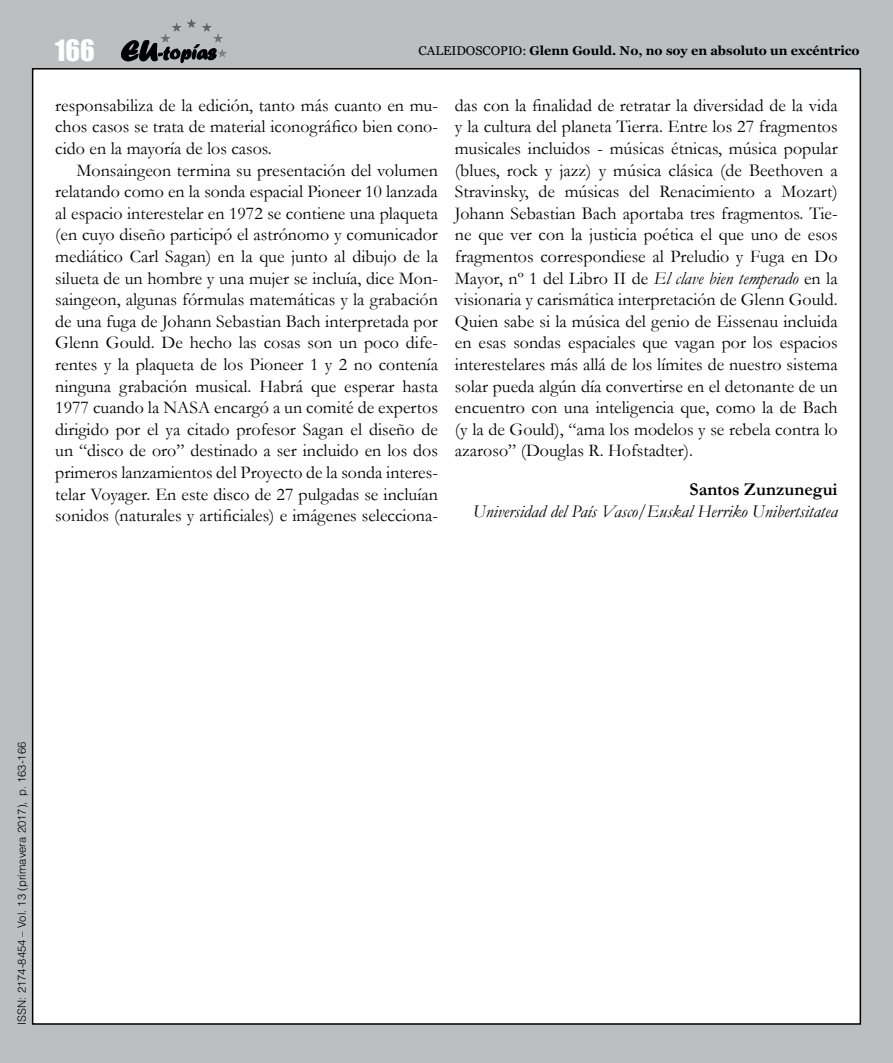
<style>
.page{position:relative;width:893px;height:1063px;background:#bcbec0}
.page>*{position:absolute;margin:0;border:0;box-sizing:border-box;transform-origin:0 0}
.t1{font:27px "Impact";color:#fff}
.Articulo_parrafo{font:18px/21.6px "Garamond";color:#000;text-align:justify}
.Resenya_autoria_fili{font:italic 18px "Garamond";color:#000}
.Resenya_autoria{font:700 18px "Garamond";color:#000}
.t2{font:700 12.75px "Georgia";color:#000}
.t3{font:300 11.25px "Helvetica";color:#000}
.s1{font-weight:400}
.s2{font-style:italic}
</style>
<div class="page">
<div style="left:33px;top:69px;width:827px;height:955px;background:#fff"></div>
<svg style="left:121px;top:40px;width:95px;height:23px"></svg>
<hr style="left:161px;top:19px;width:66px;height:1px;background:#595a5c">
<hr style="left:161px;top:20px;width:66px;height:1px;background:#5a5b5d">
<hr style="left:161px;top:21px;width:66px;height:1px;background:#5b5c5e">
<hr style="left:161px;top:22px;width:66px;height:1px;background:#5c5d60">
<hr style="left:161px;top:23px;width:66px;height:1px;background:#5d5e61">
<hr style="left:161px;top:24px;width:66px;height:1px;background:#5f6062">
<hr style="left:161px;top:25px;width:66px;height:1px;background:#606163">
<hr style="left:161px;top:26px;width:66px;height:1px;background:#616365">
<hr style="left:161px;top:27px;width:66px;height:1px;background:#626366">
<hr style="left:161px;top:28px;width:66px;height:1px;background:#646568">
<hr style="left:161px;top:29px;width:66px;height:1px;background:#656668">
<hr style="left:161px;top:30px;width:66px;height:1px;background:#656769">
<hr style="left:161px;top:31px;width:66px;height:1px;background:#67696b">
<hr style="left:161px;top:32px;width:66px;height:1px;background:#68696c">
<hr style="left:161px;top:33px;width:66px;height:1px;background:#6a6b6d">
<hr style="left:161px;top:34px;width:66px;height:1px;background:#6a6c6e">
<hr style="left:161px;top:35px;width:66px;height:1px;background:#6c6d70">
<hr style="left:161px;top:36px;width:66px;height:1px;background:#6d6e71">
<hr style="left:161px;top:37px;width:66px;height:1px;background:#6e7072">
<hr style="left:161px;top:38px;width:66px;height:1px;background:#6f7173">
<hr style="left:161px;top:39px;width:66px;height:1px;background:#717275">
<hr style="left:161px;top:40px;width:66px;height:1px;background:#717376">
<hr style="left:161px;top:41px;width:66px;height:1px;background:#727476">
<hr style="left:161px;top:42px;width:66px;height:1px;background:#747578">
<hr style="left:161px;top:43px;width:66px;height:1px;background:#757679">
<hr style="left:161px;top:44px;width:66px;height:1px;background:#76787a">
<hr style="left:161px;top:45px;width:66px;height:1px;background:#77787b">
<hr style="left:161px;top:46px;width:66px;height:1px;background:#787a7c">
<hr style="left:161px;top:47px;width:66px;height:1px;background:#797b7d">
<hr style="left:161px;top:48px;width:66px;height:1px;background:#7b7c7f">
<hr style="left:161px;top:49px;width:66px;height:1px;background:#7b7d80">
<hr style="left:161px;top:50px;width:66px;height:1px;background:#7c7e81">
<hr style="left:161px;top:51px;width:66px;height:1px;background:#7d7f82">
<hr style="left:161px;top:52px;width:66px;height:1px;background:#7e8083">
<hr style="left:161px;top:53px;width:66px;height:1px;background:#808284">
<hr style="left:161px;top:54px;width:66px;height:1px;background:#818285">
<hr style="left:161px;top:55px;width:66px;height:1px;background:#828486">
<hr style="left:161px;top:56px;width:66px;height:1px;background:#838587">
<hr style="left:161px;top:57px;width:66px;height:1px;background:#848689">
<h1 class="t1" style="left:55px;top:29px;width:41px">166</h1>
<p class="t2" style="left:419px;top:41px;width:443px"><span class="s1">CALEIDOSCOPIO:</span> Glenn Gould. No, no soy en absoluto un excéntrico</p>
<p class="Articulo_parrafo" style="left:55px;top:94px;width:384px">responsabiliza de la edición, tanto más cuanto en mu&shy;chos casos se trata de material iconográfico bien cono&shy;cido en la mayoría de los casos.</p>
<p class="Articulo_parrafo" style="left:55px;top:159px;width:384px;text-indent:21px">Monsaingeon termina su presentación del volumen relatando como en la sonda espacial Pioneer 10 lanzada al espacio interestelar en 1972 se contiene una plaqueta (en cuyo diseño participó el astrónomo y comunicador mediático Carl Sagan) en la que junto al dibujo de la silueta de un hombre y una mujer se incluía, dice Mon&shy;saingeon, algunas fórmulas matemáticas y la grabación de una fuga de Johann Sebastian Bach interpretada por Glenn Gould. De hecho las cosas son un poco dife&shy;rentes y la plaqueta de los Pioneer 1 y 2 no contenía ninguna grabación musical. Habrá que esperar hasta 1977 cuando la NASA encargó a un comité de expertos dirigido por el ya citado profesor Sagan el diseño de un “disco de oro” destinado a ser incluido en los dos primeros lanzamientos del Proyecto de la sonda interes&shy;telar Voyager. En este disco de 27 pulgadas se incluían sonidos (naturales y artificiales) e imágenes selecciona-</p>
<p class="Articulo_parrafo" style="left:455px;top:94px;width:384px">das con la finalidad de retratar la diversidad de la vida y la cultura del planeta Tierra. Entre los 27 fragmentos musicales incluidos - músicas étnicas, música popular (blues, rock y jazz) y música clásica (de Beethoven a Stravinsky, de músicas del Renacimiento a Mozart)<br>Johann Sebastian Bach aportaba tres fragmentos. Tie&shy;ne que ver con la justicia poética el que uno de esos fragmentos correspondiese al Preludio y Fuga en Do Mayor, nº 1 del Libro II de <span class="s2">El clave bien temperado</span> en la visionaria y carismática interpretación de Glenn Gould.<br>Quien sabe si la música del genio de Eissenau incluida en esas sondas espaciales que vagan por los espacios interestelares más allá de los límites de nuestro sistema solar pueda algún día convertirse en el detonante de un encuentro con una inteligencia que, como la de Bach (y la de Gould), “ama los modelos y se rebela contra lo azaroso” (Douglas R. Hofstadter).</p>
<p class="Resenya_autoria" style="left:689px;top:479px;width:150px">Santos Zunzunegui</p>
<p class="Resenya_autoria_fili" style="left:473px;top:500px;width:366px">Universidad del País Vasco/Euskal Herriko Unibertsitatea</p>
<p class="t3" style="left:15px;top:796px;width:56px;rotate:-90deg">p. 163-166</p>
<p class="t3" style="left:15px;top:1025px;width:225px;rotate:-90deg">ISSN: 2174-8454 – Vol. 13 (primavera 2017),</p>
</div>
